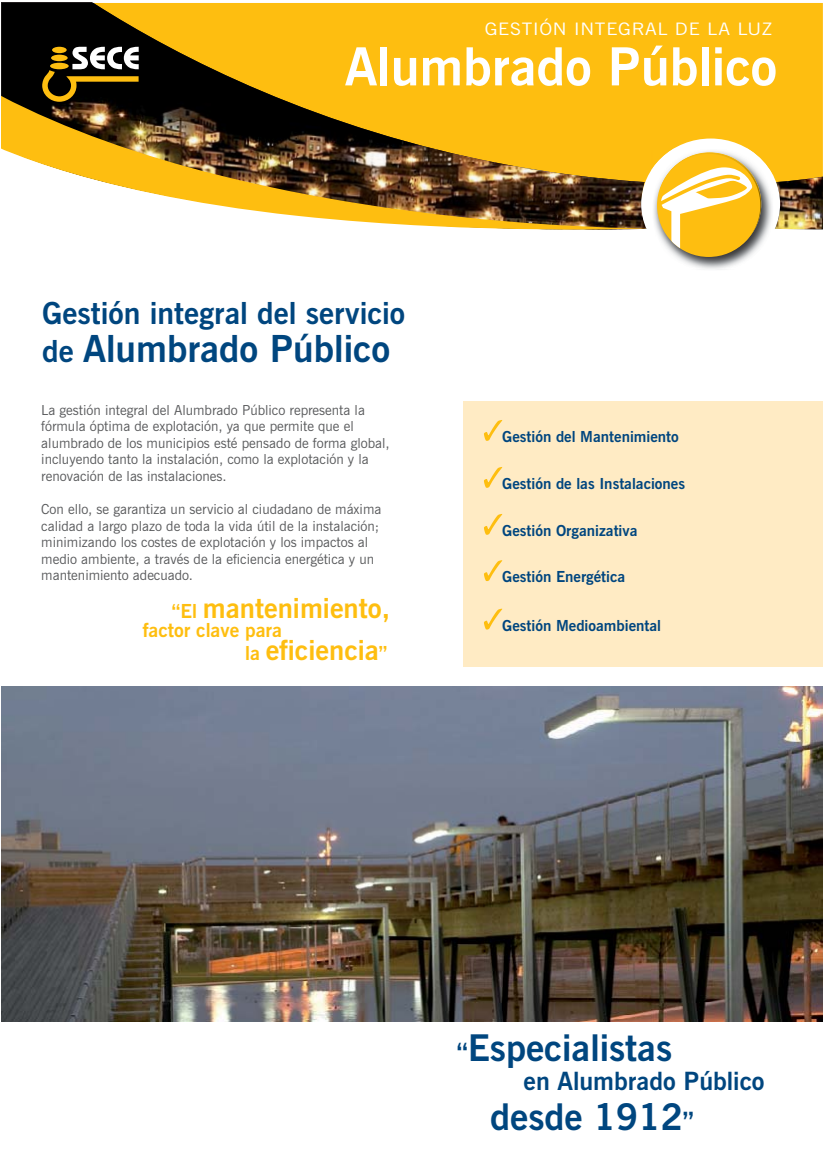
<style>
.page{position:relative;width:825px;height:1165px;background:#fff}
.page>*{position:absolute;margin:0;border:0;box-sizing:border-box;transform-origin:0 0}
.t1{font:700 52.35px "News Gothic BT";color:#fff}
.t2{font:700 37.2px "News Gothic BT";color:#00467f}
.t3{font:700 36.75px "News Gothic BT";color:#00467f}
.t4{font:700 30.3px "News Gothic BT";color:#00467f}
.t5{font:700 27.6px "News Gothic BT";color:#febe10}
.t6{font:700 25.05px "News Gothic BT";color:#00467f}
.t7{font:700 19.35px "News Gothic BT";color:#febe10}
.t8{font:17.1px "News Gothic BT";letter-spacing:.04em;color:#fff;scale:1.12 1}
.t9{font:700 15.15px "News Gothic BT";color:#00467f}
.t10{font:13.8px/16.5px "News Gothic BT";color:#58595b}
.s1{font-size:30.3px}
.s2{font-size:19.35px}
.s3{font-size:25.05px}
</style>
<div class="page">
<img style="left:2px;top:687px;width:820px;height:334px">
<div style="left:463px;top:402px;width:359px;height:265px;background:#ffebc4"></div>
<img style="left:2px;top:3px;width:820px;height:227px">
<svg style="left:2px;top:82px;width:645px;height:148px"></svg>
<div style="left:641px;top:139px;width:138px;height:130px;background:#fff;border-radius:50%"></div>
<img style="left:671px;top:149px;width:101px;height:70px">
<svg style="left:42px;top:47px;width:97px;height:55px"></svg>
<div style="left:52px;top:47px;width:15px;height:6px;background:#febe10;border-radius:50%"></div>
<img style="left:677px;top:150px;width:94px;height:119px">
<div style="left:656px;top:154px;width:104px;height:103px;background:#febe10;border-radius:50%"></div>
<svg style="left:651px;top:150px;width:102px;height:107px"></svg>
<svg style="left:484px;top:420px;width:18px;height:21px"></svg>
<svg style="left:484px;top:514px;width:18px;height:21px"></svg>
<svg style="left:484px;top:609px;width:18px;height:20px"></svg>
<svg style="left:484px;top:560px;width:18px;height:21px"></svg>
<svg style="left:484px;top:467px;width:18px;height:21px"></svg>
<p class="t8" style="left:484px;top:22px;width:258px">GESTIÓN INTEGRAL DE LA LUZ</p>
<h1 class="t1" style="left:345px;top:47px;width:433px">Alumbrado Público</h1>
<h3 class="t4" style="left:42px;top:302px;width:364px">Gestión integral del servicio</h3>
<h2 class="t2" style="left:42px;top:335px;width:349px"><span class="s1">de</span> Alumbrado Público</h2>
<p class="t10" style="left:41px;top:403px;width:350px">La gestión integral del Alumbrado Público representa la fórmula óptima de explotación, ya que permite que el alumbrado de los municipios esté pensado de forma global, incluyendo tanto la instalación, como la explotación y la renovación de las instalaciones.</p>
<p class="t10" style="left:41px;top:502px;width:341px">Con ello, se garantiza un servicio al ciudadano de máxima calidad a largo plazo de toda la vida útil de la instalación; minimizando los costes de explotación y los impactos al medio ambiente, a través de la eficiencia energética y un mantenimiento adecuado.</p>
<h3 class="t5" style="left:172px;top:598px;width:219px"><span class="s2">“El</span> mantenimiento,</h3>
<h3 class="t7" style="left:143px;top:623px;width:141px">factor clave para</h3>
<h3 class="t5" style="left:245px;top:640px;width:143px"><span class="s2">la</span> eficiencia<span class="s2">”</span></h3>
<p class="t9" style="left:502px;top:431px;width:178px">Gestión del Mantenimiento</p>
<p class="t9" style="left:502px;top:478px;width:184px">Gestión de las Instalaciones</p>
<p class="t9" style="left:502px;top:525px;width:137px">Gestión Organizativa</p>
<p class="t9" style="left:502px;top:571px;width:124px">Gestión Energética</p>
<p class="t9" style="left:502px;top:620px;width:160px">Gestión Medioambiental</p>
<h3 class="t3" style="left:456px;top:1034px;width:217px"><span class="s3">“</span>Especialistas</h3>
<h3 class="t6" style="left:523px;top:1071px;width:242px">en Alumbrado Público</h3>
<h3 class="t3" style="left:490px;top:1103px;width:205px">desde 1912<span class="s3">”</span></h3>
</div>
